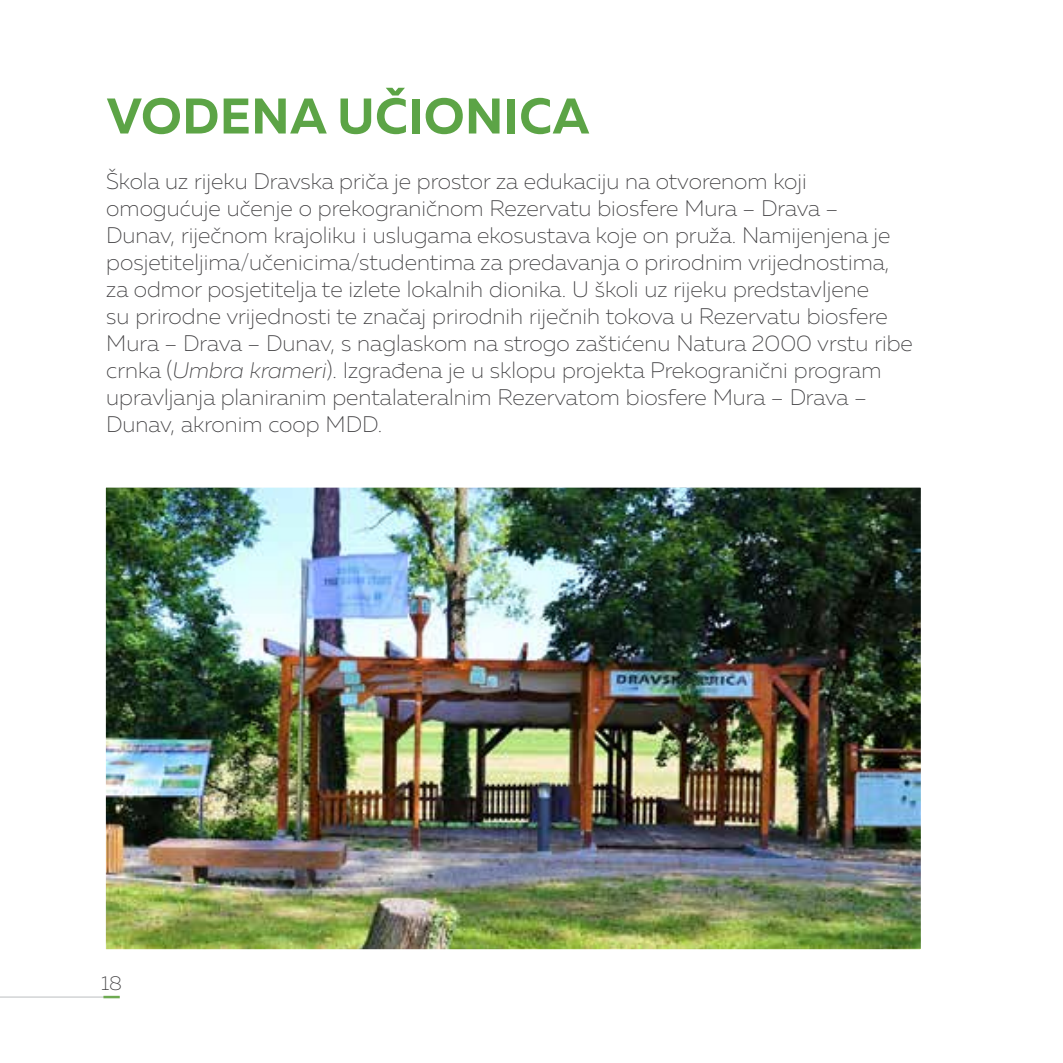
<style>
.page{position:relative;width:1063px;height:1063px;background:#fff}
.page>*{position:absolute;margin:0;border:0;box-sizing:border-box;transform-origin:0 0}
.t1{font:50px "Muller Regular 13";letter-spacing:.01em;color:#5ca446}
.t2{font:22.5px/27px "Muller Regular 8";color:#414042}
.t3{font:20px "Muller Regular 8";color:#414042}
.s1{font-family:"Muller Regular 2"}
</style>
<div class="page">
<hr style="left:0;top:997px;width:106px;height:1px;background:#bcbec0">
<svg style="left:103px;top:996px;width:17px;height:2px"></svg>
<img style="left:105px;top:487px;width:816px;height:463px">
<h1 class="t1" style="left:107px;top:85px;width:484px">VODENA UČIONICA</h1>
<p class="t2" style="left:106px;top:167px;width:808px">Škola uz rijeku Dravska priča je prostor za edukaciju na otvorenom koji omogućuje učenje o prekograničnom Rezervatu biosfere Mura – Drava – Dunav, riječnom krajoliku i uslugama ekosustava koje on pruža. Namijenjena je posjetiteljima/učenicima/studentima za predavanja o prirodnim vrijednostima, za odmor posjetitelja te izlete lokalnih dionika. U školi uz rijeku predstavljene<br>su prirodne vrijednosti te značaj prirodnih riječnih tokova u Rezervatu biosfere Mura – Drava – Dunav, s naglaskom na strogo zaštićenu Natura 2000 vrstu ribe crnka (<span class="s1">Umbra krameri</span>). Izgrađena je u sklopu projekta Prekogranični program upravljanja planiranim pentalateralnim Rezervatom biosfere Mura – Drava – Dunav, akronim coop MDD.</p>
<p class="t3" style="left:101px;top:971px;width:22px">18</p>
</div>
